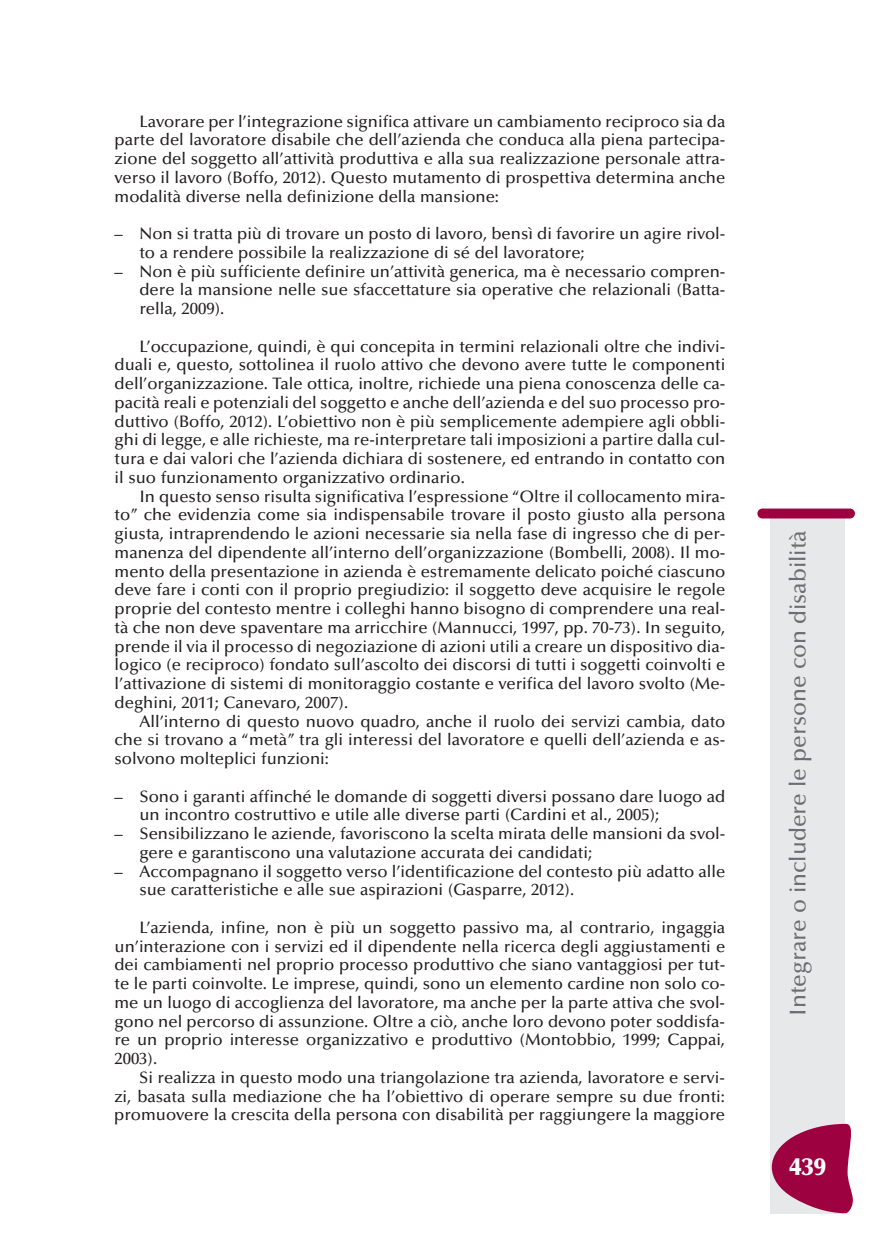
<style>
.page{position:relative;width:869px;height:1241px;background:#fff}
.page>*{position:absolute;margin:0;border:0;box-sizing:border-box;transform-origin:0 0}
.t1{font:900 24.5px "Optima";color:#fff}
.t2{font:500 22.75px "Optima";color:#6c6d70}
.t3{font:500 16.62px/18.7px "Optima";color:#231f20;text-align:justify}
</style>
<div class="page">
<div style="left:770px;top:516px;width:74px;height:697px;background:#e7e8e9"></div>
<div style="left:757px;top:508px;width:97px;height:10px;background:#9d0140;border-radius:5px"></div>
<svg style="left:771px;top:1123px;width:82px;height:89px"></svg>
<p class="t3" style="left:115px;top:113px;width:612px;text-indent:25px">Lavorare per l’integrazione significa attivare un cambiamento reciproco sia da parte del lavoratore disabile che dell’azienda che conduca alla piena partecipa&shy;zione del soggetto all’attività produttiva e alla sua realizzazione personale attra&shy;verso il lavoro (Boffo, 2012). Questo mutamento di prospettiva determina anche modalità diverse nella definizione della mansione:</p>
<p class="t3" style="left:139px;top:226px;width:587px;text-indent:-25px">– Non si tratta più di trovare un posto di lavoro, bensì di favorire un agire rivol&shy;to a rendere possibile la realizzazione di sé del lavoratore;</p>
<p class="t3" style="left:139px;top:263px;width:587px;text-indent:-25px">– Non è più sufficiente definire un’attività generica, ma è necessario compren&shy;dere la mansione nelle sue sfaccettature sia operative che relazionali (Batta&shy;rella, 2009).</p>
<p class="t3" style="left:115px;top:338px;width:612px;text-indent:25px">L’occupazione, quindi, è qui concepita in termini relazionali oltre che indivi&shy;duali e, questo, sottolinea il ruolo attivo che devono avere tutte le componenti dell’organizzazione. Tale ottica, inoltre, richiede una piena conoscenza delle ca&shy;pacità reali e potenziali del soggetto e anche dell’azienda e del suo processo pro&shy;duttivo (Boffo, 2012). L’obiettivo non è più semplicemente adempiere agli obbli&shy;ghi di legge, e alle richieste, ma re-interpretare tali imposizioni a partire dalla cul&shy;tura e dai valori che l’azienda dichiara di sostenere, ed entrando in contatto con il suo funzionamento organizzativo ordinario.</p>
<p class="t3" style="left:114px;top:488px;width:612px;text-indent:25px">In questo senso risulta significativa l’espressione “Oltre il collocamento mira&shy;to” che evidenzia come sia indispensabile trovare il posto giusto alla persona giusta, intraprendendo le azioni necessarie sia nella fase di ingresso che di per&shy;manenza del dipendente all’interno dell’organizzazione (Bombelli, 2008). Il mo&shy;mento della presentazione in azienda è estremamente delicato poiché ciascuno deve fare i conti con il proprio pregiudizio: il soggetto deve acquisire le regole proprie del contesto mentre i colleghi hanno bisogno di comprendere una real&shy;tà che non deve spaventare ma arricchire (Mannucci, 1997, pp. 70-73). In seguito, prende il via il processo di negoziazione di azioni utili a creare un dispositivo dia&shy;logico (e reciproco) fondato sull’ascolto dei discorsi di tutti i soggetti coinvolti e l’attivazione di sistemi di monitoraggio costante e verifica del lavoro svolto (Me&shy;deghini, 2011; Canevaro, 2007).</p>
<p class="t3" style="left:114px;top:713px;width:612px;text-indent:25px">All’interno di questo nuovo quadro, anche il ruolo dei servizi cambia, dato che si trovano a “metà” tra gli interessi del lavoratore e quelli dell’azienda e as&shy;solvono molteplici funzioni:</p>
<p class="t3" style="left:139px;top:788px;width:587px;text-indent:-25px">– Sono i garanti affinché le domande di soggetti diversi possano dare luogo ad un incontro costruttivo e utile alle diverse parti (Cardini et al., 2005);</p>
<p class="t3" style="left:139px;top:825px;width:587px;text-indent:-25px">– Sensibilizzano le aziende, favoriscono la scelta mirata delle mansioni da svol&shy;gere e garantiscono una valutazione accurata dei candidati;</p>
<p class="t3" style="left:139px;top:863px;width:587px;text-indent:-25px">– Accompagnano il soggetto verso l’identificazione del contesto più adatto alle sue caratteristiche e alle sue aspirazioni (Gasparre, 2012).</p>
<p class="t3" style="left:114px;top:919px;width:612px;text-indent:25px">L’azienda, infine, non è più un soggetto passivo ma, al contrario, ingaggia un’interazione con i servizi ed il dipendente nella ricerca degli aggiustamenti e dei cambiamenti nel proprio processo produttivo che siano vantaggiosi per tut&shy;te le parti coinvolte. Le imprese, quindi, sono un elemento cardine non solo co&shy;me un luogo di accoglienza del lavoratore, ma anche per la parte attiva che svol&shy;gono nel percorso di assunzione. Oltre a ciò, anche loro devono poter soddisfa&shy;re un proprio interesse organizzativo e produttivo (Montobbio, 1999; Cappai, 2003).</p>
<p class="t3" style="left:114px;top:1069px;width:612px;text-indent:25px">Si realizza in questo modo una triangolazione tra azienda, lavoratore e servi&shy;zi, basata sulla mediazione che ha l’obiettivo di operare sempre su due fronti: promuovere la crescita della persona con disabilità per raggiungere la maggiore</p>
<h2 class="t2" style="left:788px;top:1015px;width:486px;rotate:-90deg">Integrare o includere le persone con disabilità</h2>
<h1 class="t1" style="left:789px;top:1156px;width:38px">439</h1>
</div>
